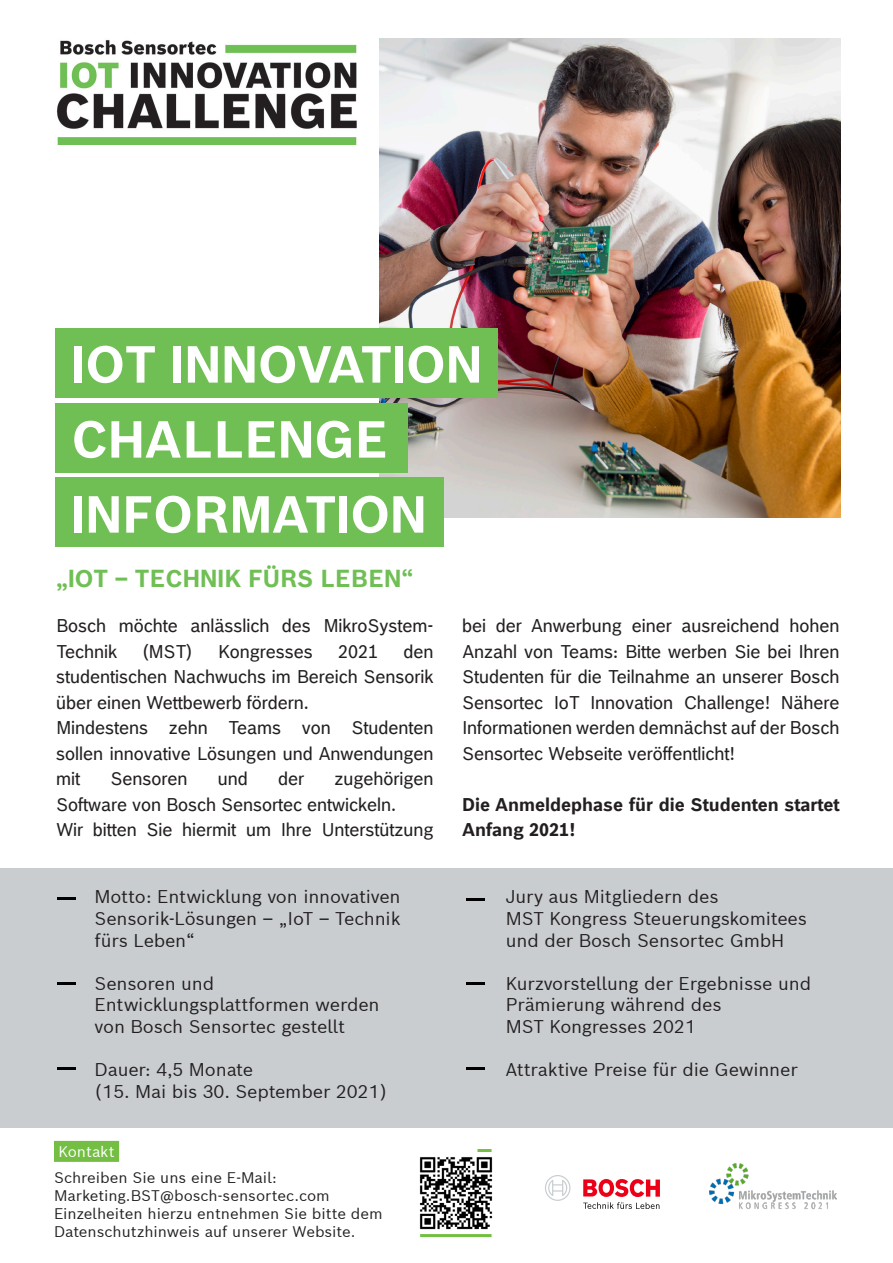
<style>
.page{position:relative;width:893px;height:1263px;background:#fff}
.page>*{position:absolute;margin:0;border:0;box-sizing:border-box;transform-origin:0 0}
.t1{font:700 50.85px "Bosch Office Sans";color:#fff}
.t2{font:700 24px "Bosch Office Sans";color:#6fbf54}
.t3{font:18px/25.5px "Bosch Office Sans";color:#231f20;text-align:justify}
.t4{font:18px/21.6px "Bosch Sans";letter-spacing:-.01em;color:#231f20}
.t5{font:700 18px/25.5px "Bosch Office Sans";color:#231f20}
.t6{font:15px/18px "Bosch Sans";color:#231f20}
.t7{font:15px "Bosch Sans";color:#fff}
</style>
<div class="page">
<div style="left:0;top:868px;width:893px;height:259px;background:#c9cdd0"></div>
<svg style="left:57px;top:898px;width:19px;height:2px"></svg>
<hr style="left:57px;top:982px;width:19px;height:3px;background:#000">
<hr style="left:466px;top:982px;width:19px;height:3px;background:#000">
<hr style="left:57px;top:1067px;width:19px;height:3px;background:#000">
<hr style="left:466px;top:898px;width:19px;height:3px;background:#000">
<img style="left:379px;top:39px;width:461px;height:479px">
<img style="left:56px;top:40px;width:301px;height:105px">
<div style="left:55px;top:329px;width:443px;height:69px;background:#6fbf54"></div>
<div style="left:55px;top:403px;width:353px;height:69px;background:#6fbf54"></div>
<div style="left:55px;top:477px;width:389px;height:69px;background:#6fbf54"></div>
<svg style="left:583px;top:1179px;width:77px;height:30px"></svg>
<svg style="left:545px;top:1175px;width:25px;height:26px"></svg>
<img style="left:419px;top:1157px;width:74px;height:73px">
<hr style="left:477px;top:1149px;width:15px;height:3px;background:#74bf43">
<hr style="left:420px;top:1234px;width:72px;height:3px;background:#74bf43">
<img style="left:709px;top:1163px;width:127px;height:47px">
<hr style="left:466px;top:1067px;width:19px;height:3px;background:#000">
<div style="left:56px;top:1143px;width:61px;height:16px;background:#74bf43"></div>
<div style="left:54px;top:1141px;width:65px;height:21px;border:4px solid #74bf43"></div>
<p class="t1" style="left:71px;top:324px;width:413px">IOT INNOVATION</p>
<p class="t1" style="left:71px;top:399px;width:318px">CHALLENGE</p>
<p class="t1" style="left:71px;top:474px;width:357px">INFORMATION</p>
<p class="t2" style="left:56px;top:559px;width:359px">„IOT – TECHNIK FÜRS LEBEN“</p>
<p class="t3" style="left:56px;top:612px;width:379px">Bosch möchte anlässlich des MikroSystem-<br>Technik</p>
<p class="t3" style="left:142px;top:637px;width:51px">(MST)</p>
<p class="t3" style="left:218px;top:637px;width:97px">Kongresses</p>
<p class="t3" style="left:338px;top:637px;width:42px">2021</p>
<p class="t3" style="left:56px;top:637px;width:379px;text-indent:347px">den studentischen Nachwuchs im Bereich Sensorik über einen Wettbewerb fördern.</p>
<p class="t3" style="left:56px;top:714px;width:379px">Mindestens zehn Teams von Studenten sollen innovative Lösungen und Anwendungen mit</p>
<p class="t3" style="left:56px;top:765px;width:379px;text-indent:278px">zugehörigen<br>Software von Bosch Sensortec entwickeln.</p>
<p class="t3" style="left:56px;top:816px;width:379px">Wir bitten Sie hiermit um Ihre Unterstützung</p>
<p class="t3" style="left:110px;top:765px;width:79px">Sensoren</p>
<p class="t3" style="left:218px;top:765px;width:32px">und</p>
<p class="t3" style="left:278px;top:765px;width:28px">der</p>
<p class="t4" style="left:95px;top:885px;width:308px;text-align:justify">Motto: Entwicklung von innovativen Sensorik-Lösungen – „IoT – Technik fürs Leben“</p>
<p class="t4" style="left:95px;top:972px;width:287px">Sensoren und<br>Entwicklungsplattformen werden von Bosch Sensortec gestellt</p>
<p class="t4" style="left:95px;top:1058px;width:160px">Dauer: 4,5 Monate</p>
<p class="t4" style="left:95px;top:1080px;width:294px">(15. Mai bis 30. September 2021)</p>
<p class="t7" style="left:58px;top:1142px;width:58px">Kontakt</p>
<p class="t6" style="left:54px;top:1168px;width:224px">Schreiben Sie uns eine E-Mail:</p>
<p class="t6" style="left:54px;top:1186px;width:277px">Marketing.BST@bosch-sensortec.com</p>
<p class="t6" style="left:54px;top:1204px;width:330px">Einzelheiten hierzu entnehmen Sie bitte dem<br>Datenschutzhinweis auf unserer Website.</p>
<p class="t3" style="left:462px;top:612px;width:379px">bei der Anwerbung einer ausreichend hohen Anzahl von Teams: Bitte werben Sie bei Ihren Studenten für die Teilnahme an unserer Bosch Sensortec IoT Innovation Challenge! Nähere Informationen werden demnächst auf der Bosch Sensortec Webseite veröffentlicht!</p>
<p class="t5" style="left:462px;top:790px;width:379px">Die Anmeldephase für die Studenten startet<br>Anfang 2021!</p>
<p class="t4" style="left:506px;top:885px;width:215px">Jury aus Mitgliedern des</p>
<p class="t4" style="left:506px;top:907px;width:303px">MST Kongress Steuerungskomitees und der Bosch Sensortec GmbH</p>
<p class="t4" style="left:506px;top:972px;width:307px">Kurzvorstellung der Ergebnisse und<br>Prämierung während des</p>
<p class="t4" style="left:506px;top:1015px;width:192px">MST Kongresses 2021</p>
<p class="t4" style="left:506px;top:1058px;width:294px">Attraktive Preise für die Gewinner</p>
</div>
